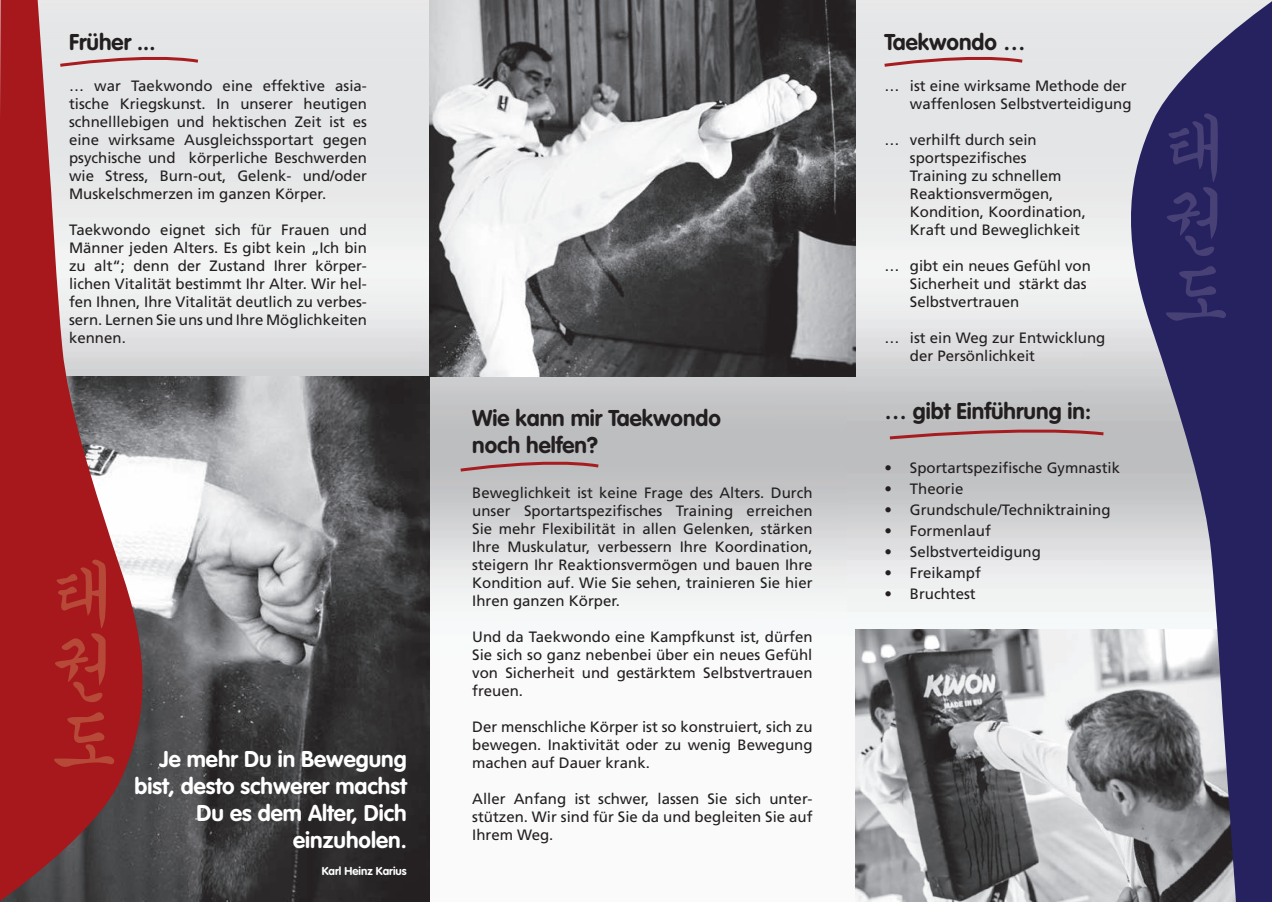
<style>
.page{position:relative;width:1272px;height:902px;background:#fff}
.page>*{position:absolute;margin:0;border:0;box-sizing:border-box;transform-origin:0 0}
.t1{font:700 22.5px/27px "VAG Rounded";color:#fff;text-align:right}
.t2{font:700 22.5px/27px "VAG Rounded";color:#231f20}
.t3{font:15px/18px "Frutiger";color:#231f20;text-align:justify}
.t4{font:700 11.4px "VAG Rounded";color:#fff}
</style>
<div class="page">
<img style="left:147px;top:0;width:971px;height:901px">
<img style="left:429px;top:0;width:426px;height:376px">
<img style="left:147px;top:376px;width:282px;height:525px">
<img style="left:855px;top:629px;width:263px;height:272px">
<svg style="left:1118px;top:0;width:153px;height:901px;background:#747291"></svg>
<svg style="left:1166px;top:112px;width:52px;height:145px;background:#2f2b66"></svg>
<svg style="left:1163px;top:265px;width:63px;height:57px;background:#2e2965"></svg>
<svg style="left:0;top:0;width:147px;height:901px;background:#b16668"></svg>
<svg style="left:55px;top:558px;width:51px;height:145px;background:#ab2624"></svg>
<svg style="left:52px;top:711px;width:62px;height:57px;background:#ab2423"></svg>
<svg style="left:57px;top:53px;width:144px;height:15px;background:#d8bec0"></svg>
<svg style="left:881px;top:53px;width:144px;height:15px;background:#d8bec0"></svg>
<svg style="left:457px;top:458px;width:144px;height:15px;background:#b89fa1"></svg>
<svg style="left:886px;top:425px;width:220px;height:16px;background:#b9a0a2"></svg>
<h1 class="t2" style="left:69px;top:28px;width:88px">Früher ...</h1>
<h1 class="t2" style="left:884px;top:28px;width:143px">Taekwondo …</h1>
<p class="t3" style="left:69px;top:76px;width:299px">… war Taekwondo eine effektive asia&shy;tische Kriegskunst. In unserer heutigen schnelllebigen und hektischen Zeit ist es eine wirksame Ausgleichssportart gegen psychische und körperliche Beschwerden wie Stress, Burn-out, Gelenk- und/oder Muskelschmerzen im ganzen Körper.</p>
<p class="t3" style="left:69px;top:220px;width:299px">Taekwondo eignet sich für Frauen und Männer jeden Alters. Es gibt kein „Ich bin zu alt“; denn der Zustand Ihrer körper&shy;lichen Vitalität bestimmt Ihr Alter. Wir hel&shy;fen Ihnen, Ihre Vitalität deutlich zu verbes&shy;sern. Lernen Sie uns und Ihre Möglichkeiten kennen.</p>
<h1 class="t1" style="left:134px;top:745px;width:274px">Je mehr Du in Bewegung bist, desto schwerer machst<br>Du es dem Alter, Dich einzuholen.</h1>
<p class="t4" style="left:322px;top:863px;width:86px">Karl Heinz Karius</p>
<h1 class="t2" style="left:472px;top:404px;width:250px">Wie kann mir Taekwondo noch helfen?</h1>
<p class="t3" style="left:472px;top:483px;width:342px">Beweglichkeit ist keine Frage des Alters. Durch unser Sportartspezifisches Training erreichen Sie mehr Flexibilität in allen Gelenken, stärken Ihre Muskulatur, verbessern Ihre Koordination, steigern Ihr Reaktionsvermögen und bauen Ihre Kondition auf. Wie Sie sehen, trainieren Sie hier Ihren ganzen Körper.</p>
<p class="t3" style="left:472px;top:627px;width:342px">Und da Taekwondo eine Kampfkunst ist, dürfen Sie sich so ganz nebenbei über ein neues Gefühl von Sicherheit und gestärktem Selbstvertrauen freuen.</p>
<p class="t3" style="left:472px;top:717px;width:342px">Der menschliche Körper ist so konstruiert, sich zu bewegen. Inaktivität oder zu wenig Bewegung machen auf Dauer krank.</p>
<p class="t3" style="left:472px;top:789px;width:342px">Aller Anfang ist schwer, lassen Sie sich unter&shy;stützen. Wir sind für Sie da und begleiten Sie auf Ihrem Weg.</p>
<p class="t3" style="left:909px;top:76px;width:223px;text-indent:-26px">… ist eine wirksame Methode der waffenlosen Selbstverteidigung</p>
<p class="t3" style="left:909px;top:130px;width:177px;text-align:left;text-indent:-26px">… verhilft durch sein sportspezifisches<br>Training zu schnellem<br>Reaktionsvermögen,<br>Kondition, Koordination,<br>Kraft und Beweglichkeit</p>
<p class="t3" style="left:909px;top:256px;width:182px;text-align:left;text-indent:-26px">… gibt ein neues Gefühl von<br>Sicherheit und stärkt das<br>Selbstvertrauen</p>
<p class="t3" style="left:909px;top:328px;width:197px;text-indent:-26px">… ist ein Weg zur Entwicklung der Persönlichkeit</p>
<h1 class="t2" style="left:884px;top:397px;width:208px">… gibt Einführung in:</h1>
<p class="t3" style="left:884px;top:458px;width:237px">• Sportartspezifische Gymnastik</p>
<p class="t3" style="left:884px;top:479px;width:80px">• Theorie</p>
<p class="t3" style="left:884px;top:500px;width:228px">• Grundschule/Techniktraining</p>
<p class="t3" style="left:884px;top:521px;width:108px">• Formenlauf</p>
<p class="t3" style="left:884px;top:542px;width:158px">• Selbstverteidigung</p>
<p class="t3" style="left:884px;top:563px;width:98px">• Freikampf</p>
<p class="t3" style="left:884px;top:584px;width:93px">• Bruchtest</p>
</div>
